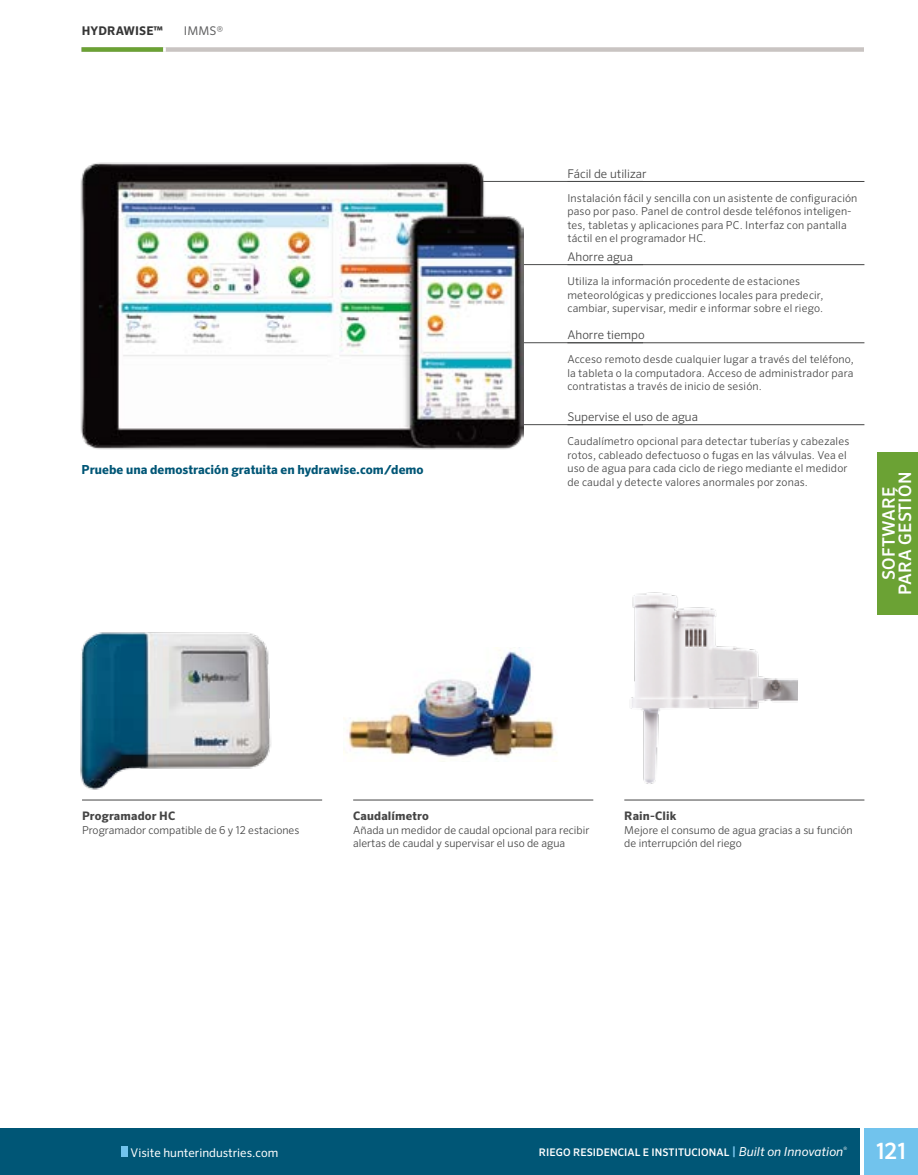
<style>
.page{position:relative;width:918px;height:1175px;background:#fff}
.page>*{position:absolute;margin:0;border:0;box-sizing:border-box;transform-origin:0 0}
.t1{font:500 22.5px "Sero Pro";color:#fff}
.t2{font:500 17.25px/16.4px "Sero Pro";letter-spacing:.01em;color:#fff;text-align:center}
.t3{font:700 12.45px "Sero Pro";color:#005676}
.t4{font:300 12px "Sero Pro";color:#454545}
.t5{font:12px "Sero Pro";color:#fff}
.t6{font:700 12px "Sero Pro";letter-spacing:.01em;color:#363636}
.t7{font:12px "Sero Pro";color:#5e5e5f}
.t8{font:700 11.7px "Sero Pro";letter-spacing:.015em;color:#454545}
.t9{font:300 10.8px/13.5px "Sero Pro";letter-spacing:.015em;color:#454545}
.t10{font:500 10.5px "Sero Pro";letter-spacing:.01em;color:#fff}
.t11{font:italic 7.2px "Sero Pro";color:#fff}
.s1{font-size:12px;color:#7ac6ee}
.s2{font-weight:400;font-style:italic;font-size:12.3px}
</style>
<div class="page">
<div style="left:0;top:1127px;width:860px;height:47px;background:#005676"></div>
<div style="left:864px;top:1127px;width:54px;height:47px;background:#71c3ed"></div>
<div style="left:81px;top:47px;width:783px;height:5px;background:#c9c4c2"></div>
<div style="left:122px;top:1146px;width:6px;height:10px;background:#71c3ed"></div>
<div style="left:878px;top:452px;width:40px;height:162px;background:#6ba234"></div>
<img style="left:343px;top:647px;width:214px;height:115px">
<hr style="left:567px;top:181px;width:297px;height:1px;background:#454545">
<hr style="left:567px;top:264px;width:297px;height:1px;background:#454545">
<hr style="left:567px;top:342px;width:297px;height:1px;background:#454545">
<hr style="left:567px;top:424px;width:297px;height:1px;background:#454545">
<hr style="left:82px;top:799px;width:240px;height:1px;background:#454545">
<hr style="left:353px;top:799px;width:240px;height:1px;background:#454545">
<hr style="left:624px;top:799px;width:240px;height:1px;background:#454545">
<hr style="left:480px;top:181px;width:163px;height:1px;background:#4a4b4b">
<hr style="left:480px;top:264px;width:163px;height:1px;background:#4a4b4b">
<hr style="left:480px;top:342px;width:163px;height:1px;background:#4a4b4b">
<hr style="left:480px;top:424px;width:163px;height:1px;background:#4a4b4b">
<div style="left:82px;top:47px;width:81px;height:5px;background:#6ba234"></div>
<svg style="left:163px;top:47px;width:3px;height:5px"></svg>
<img style="left:631px;top:592px;width:167px;height:192px">
<img style="left:80px;top:632px;width:191px;height:158px">
<img style="left:80px;top:162px;width:443px;height:288px">
<p class="t6" style="left:82px;top:23px;width:83px">HYDRAWISE™</p>
<p class="t7" style="left:184px;top:23px;width:41px">IMMS®</p>
<p class="t3" style="left:82px;top:461px;width:344px">Pruebe una demostración gratuita en hydrawise.com/demo</p>
<p class="t4" style="left:567px;top:166px;width:81px">Fácil de utilizar</p>
<p class="t9" style="left:567px;top:191px;width:292px">Instalación fácil y sencilla con un asistente de configuración paso por paso. Panel de control desde teléfonos inteligen&shy;tes, tabletas y aplicaciones para PC. Interfaz con pantalla táctil en el programador HC.</p>
<p class="t4" style="left:567px;top:249px;width:67px">Ahorre agua</p>
<p class="t9" style="left:567px;top:274px;width:257px">Utiliza la información procedente de estaciones meteorológicas y predicciones locales para predecir, cambiar, supervisar, medir e informar sobre el riego.</p>
<p class="t4" style="left:567px;top:327px;width:79px">Ahorre tiempo</p>
<p class="t9" style="left:567px;top:352px;width:288px;text-align:justify">Acceso remoto desde cualquier lugar a través del teléfono, la tableta o la computadora. Acceso de administrador para contratistas a través de inicio de sesión.</p>
<p class="t4" style="left:567px;top:409px;width:132px">Supervise el uso de agua</p>
<p class="t9" style="left:567px;top:434px;width:283px">Caudalímetro opcional para detectar tuberías y cabezales rotos, cableado defectuoso o fugas en las válvulas. Vea el uso de agua para cada ciclo de riego mediante el medidor de caudal y detecte valores anormales por zonas.</p>
<h2 class="t2" style="left:881px;top:595px;width:124px;rotate:-90deg">SOFTWARE<br>PARA GESTIÓN</h2>
<p class="t8" style="left:82px;top:809px;width:95px">Programador HC</p>
<p class="t9" style="left:82px;top:823px;width:219px">Programador compatible de 6 y 12 estaciones</p>
<p class="t8" style="left:353px;top:809px;width:77px">Caudalímetro</p>
<p class="t9" style="left:353px;top:823px;width:238px">Añada un medidor de caudal opcional para recibir alertas de caudal y supervisar el uso de agua</p>
<p class="t8" style="left:624px;top:809px;width:54px">Rain-Clik</p>
<p class="t9" style="left:624px;top:823px;width:230px">Mejore el consumo de agua gracias a su función de interrupción del riego</p>
<p class="t5" style="left:131px;top:1145px;width:149px">Visite hunterindustries.com</p>
<p class="t10" style="left:539px;top:1146px;width:306px">RIEGO RESIDENCIAL E INSTITUCIONAL <span class="s1">|</span> <span class="s2">Built on Innovation</span></p>
<h1 class="t1" style="left:876px;top:1137px;width:31px">121</h1>
<p class="t11" style="left:843px;top:1145px;width:5px">®</p>
</div>
